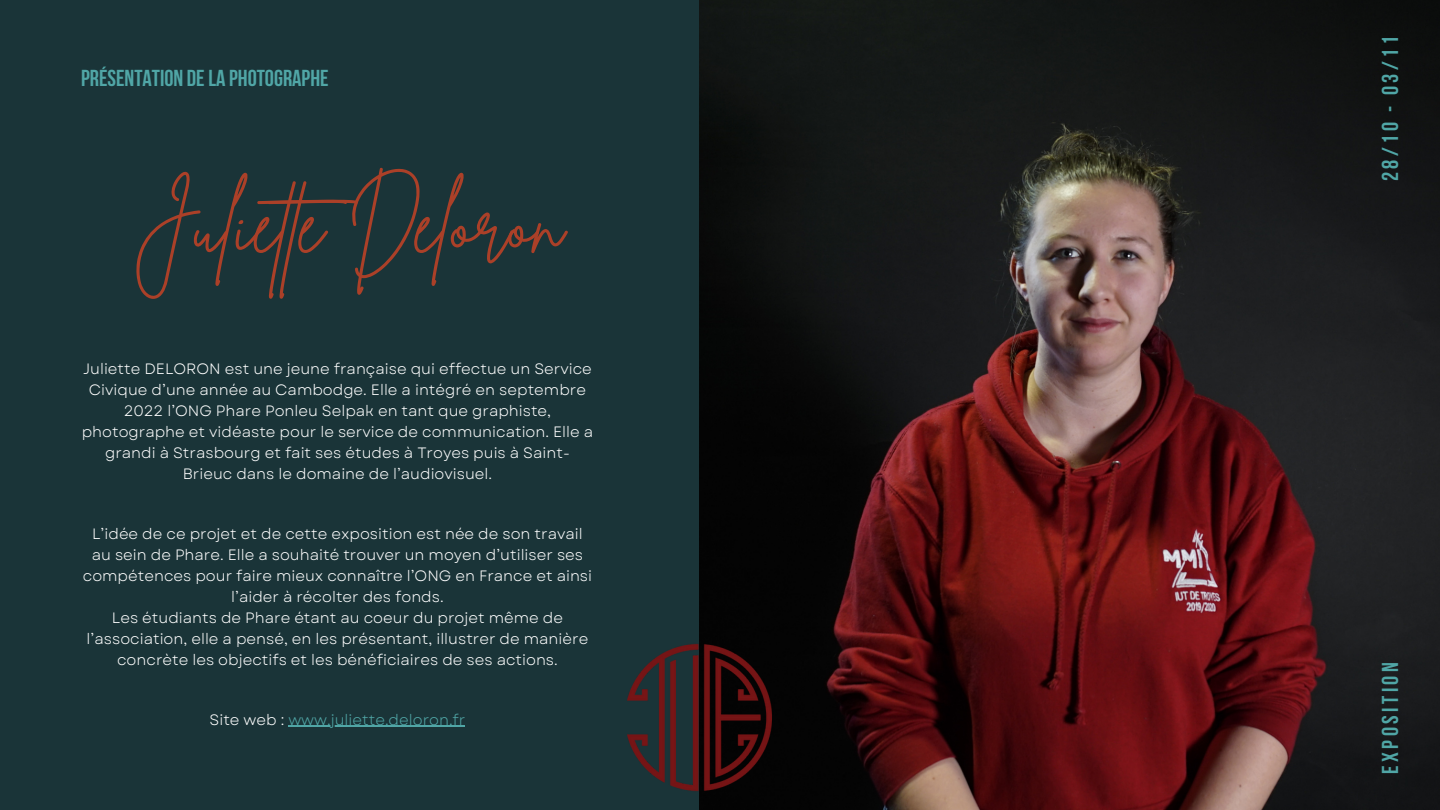
<style>
.page{position:relative;width:1440px;height:810px;background:#1a3438}
.page>*{position:absolute;margin:0;border:0;box-sizing:border-box;transform-origin:0 0}
.t1{font:80px "Brittany Signature";color:#ab4028}
.t2{font:700 23px "Bebas Neue";color:#50a6a6}
.t3{font:700 23px "Bebas Neue";letter-spacing:.15em;color:#50a6a6}
.t4{font:15px/21px "Garet";color:#fff;text-align:center}
.t5{font:15px "Garet";color:#50a6a6}
.s1{color:#fff}
</style>
<div class="page">
<img style="left:699px;top:0;width:741px;height:810px">
<img style="left:627px;top:642px;width:147px;height:150px">
<hr style="left:288px;top:725px;width:177px;height:2px;background:#50a6a6">
<p class="t2" style="left:81px;top:69px;width:249px">PRÉSENTATIONDELAPHOTOGRAPHE</p>
<p class="t1" style="left:132px;top:173px;width:432px">Juliete Deloron</p>
<p class="t4" style="left:82px;top:358px;width:513px">Juliette DELORON est une jeune française qui effectue un Service Civique d’une année au Cambodge. Elle a intégré en septembre 2022 l’ONG Phare Ponleu Selpak en tant que graphiste, photographe et vidéaste pour le service de communication. Elle a grandi à Strasbourg et fait ses études à Troyes puis à Saint-Brieuc dans le domaine de l’audiovisuel.</p>
<p class="t4" style="left:83px;top:523px;width:511px">L’idée de ce projet et de cette exposition est née de son travail au sein de Phare. Elle a souhaité trouver un moyen d’utiliser ses compétences pour faire mieux connaître l’ONG en France et ainsi l’aider à récolter des fonds.</p>
<p class="t4" style="left:87px;top:607px;width:503px">Les étudiants de Phare étant au coeur du projet même de l’association, elle a pensé, en les présentant, illustrer de manière concrète les objectifs et les bénéficiaires de ses actions.</p>
<p class="t5" style="left:210px;top:708px;width:257px"><span class="s1">Site web :</span> www.juliette.deloron.fr</p>
<p class="t2" style="left:1381px;top:181px;width:146px;rotate:-90deg">28/10 - 03/11</p>
<p class="t3" style="left:1381px;top:774px;width:113px;rotate:-90deg">EXPOSITION</p>
</div>
